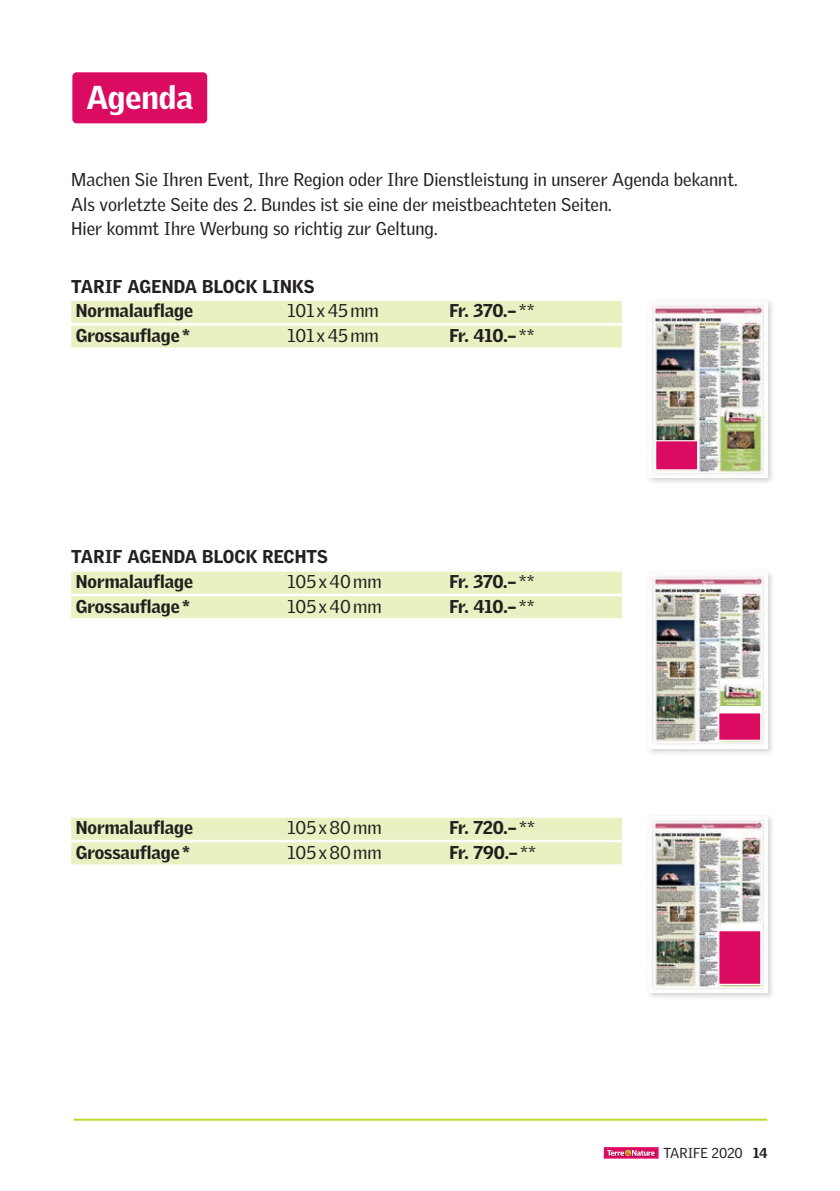
<style>
.page{position:relative;width:840px;height:1191px;background:#fff}
.page>*{position:absolute;margin:0;border:0;box-sizing:border-box;transform-origin:0 0}
.t1{font:900 32px "Griffith Gothic";color:#fff}
._02_titre_enc{font:18px/24.6px "Griffith Gothic";color:#231f20}
._02_titre_enc-2{font:900 18px "Griffith Gothic";color:#231f20}
.yy_lignegras{font:900 18px "Griffith Gothic";letter-spacing:.01em;color:#231f20}
.t2{font:14px "Griffith Gothic";letter-spacing:-.01em;color:#231f20}
.s1{font-weight:400}
.s2{font-weight:900}
</style>
<div class="page">
<svg style="left:603px;top:1158px;width:55px;height:1px"></svg>
<svg style="left:603px;top:1147px;width:55px;height:11px"></svg>
<hr style="left:74px;top:1118px;width:692px;height:2px;background:#bed630">
<div style="left:72px;top:72px;width:135px;height:51px;background:#dc0b62;border-radius:4px"></div>
<div style="left:71px;top:301px;width:550px;height:22px;background:#e9f0c1"></div>
<div style="left:71px;top:325px;width:550px;height:22px;background:#e9f0c1"></div>
<div style="left:71px;top:571px;width:550px;height:22px;background:#e9f0c1"></div>
<div style="left:71px;top:596px;width:550px;height:22px;background:#e9f0c1"></div>
<div style="left:71px;top:817px;width:550px;height:22px;background:#e9f0c1"></div>
<div style="left:71px;top:842px;width:550px;height:22px;background:#e9f0c1"></div>
<div style="left:645px;top:298px;width:129px;height:188px;background:#231f20;opacity:.2"></div>
<img style="left:648px;top:301px;width:118px;height:177px">
<div style="left:654px;top:440px;width:43px;height:30px;background:#dc0b62;border:1px solid #fff"></div>
<div style="left:645px;top:813px;width:129px;height:187px;background:#231f20;opacity:.2"></div>
<img style="left:648px;top:816px;width:118px;height:177px">
<div style="left:720px;top:923px;width:41px;height:62px;background:#fff;border:1px solid #fff"></div>
<div style="left:717px;top:930px;width:44px;height:55px;background:#dc0b62;border:1px solid #fff"></div>
<div style="left:645px;top:569px;width:129px;height:187px;background:#231f20;opacity:.2"></div>
<img style="left:648px;top:572px;width:118px;height:177px">
<div style="left:717px;top:712px;width:43px;height:29px;background:#dc0b62;border:1px solid #fff"></div>
<img style="left:717px;top:682px;width:43px;height:23px">
<div style="left:719px;top:679px;width:41px;height:5px;background:#fff"></div>
<img style="left:720px;top:705px;width:37px;height:1px">
<div style="left:719px;top:706px;width:41px;height:6px;background:#fff"></div>
<p class="t1" style="left:86px;top:79px;width:108px">Agenda</p>
<p class="_02_titre_enc" style="left:71px;top:167px;width:667px">Machen Sie Ihren Event, Ihre Region oder Ihre Dienstleistung in unserer Agenda bekannt.<br>Als vorletzte Seite des 2. Bundes ist sie eine der meistbeachteten Seiten.<br>Hier kommt Ihre Werbung so richtig zur Geltung.</p>
<p class="yy_lignegras" style="left:71px;top:275px;width:245px">TARIF AGENDA BLOCK LINKS</p>
<p class="_02_titre_enc-2" style="left:76px;top:300px;width:119px">Normalauflage</p>
<p class="_02_titre_enc" style="left:287px;top:299px;width:93px">101 x45mm</p>
<p class="_02_titre_enc-2" style="left:449px;top:300px;width:86px">Fr. 370.–<span class="s1">**</span></p>
<p class="_02_titre_enc-2" style="left:76px;top:325px;width:116px">Grossauflage*</p>
<p class="_02_titre_enc" style="left:287px;top:323px;width:93px">101 x45mm</p>
<p class="_02_titre_enc-2" style="left:449px;top:325px;width:86px">Fr. 410.–<span class="s1">**</span></p>
<p class="yy_lignegras" style="left:71px;top:546px;width:258px">TARIF AGENDA BLOCK RECHTS</p>
<p class="_02_titre_enc-2" style="left:76px;top:571px;width:119px">Normalauflage</p>
<p class="_02_titre_enc" style="left:287px;top:569px;width:96px">105x40mm</p>
<p class="_02_titre_enc-2" style="left:449px;top:571px;width:86px">Fr. 370.–<span class="s1">**</span></p>
<p class="_02_titre_enc-2" style="left:76px;top:595px;width:116px">Grossauflage*</p>
<p class="_02_titre_enc" style="left:287px;top:594px;width:96px">105x40mm</p>
<p class="_02_titre_enc-2" style="left:449px;top:595px;width:86px">Fr. 410.–<span class="s1">**</span></p>
<p class="_02_titre_enc-2" style="left:76px;top:817px;width:119px">Normalauflage</p>
<p class="_02_titre_enc" style="left:287px;top:815px;width:96px">105x80mm</p>
<p class="_02_titre_enc-2" style="left:449px;top:817px;width:87px">Fr. 720.– <span class="s1">**</span></p>
<p class="_02_titre_enc-2" style="left:76px;top:841px;width:116px">Grossauflage*</p>
<p class="_02_titre_enc" style="left:287px;top:840px;width:96px">105x80mm</p>
<p class="_02_titre_enc-2" style="left:449px;top:841px;width:88px">Fr. 790.–<span class="s1">**</span></p>
<p class="t2" style="left:663px;top:1144px;width:106px">TARIFE 2020 <span class="s2">14</span></p>
</div>
